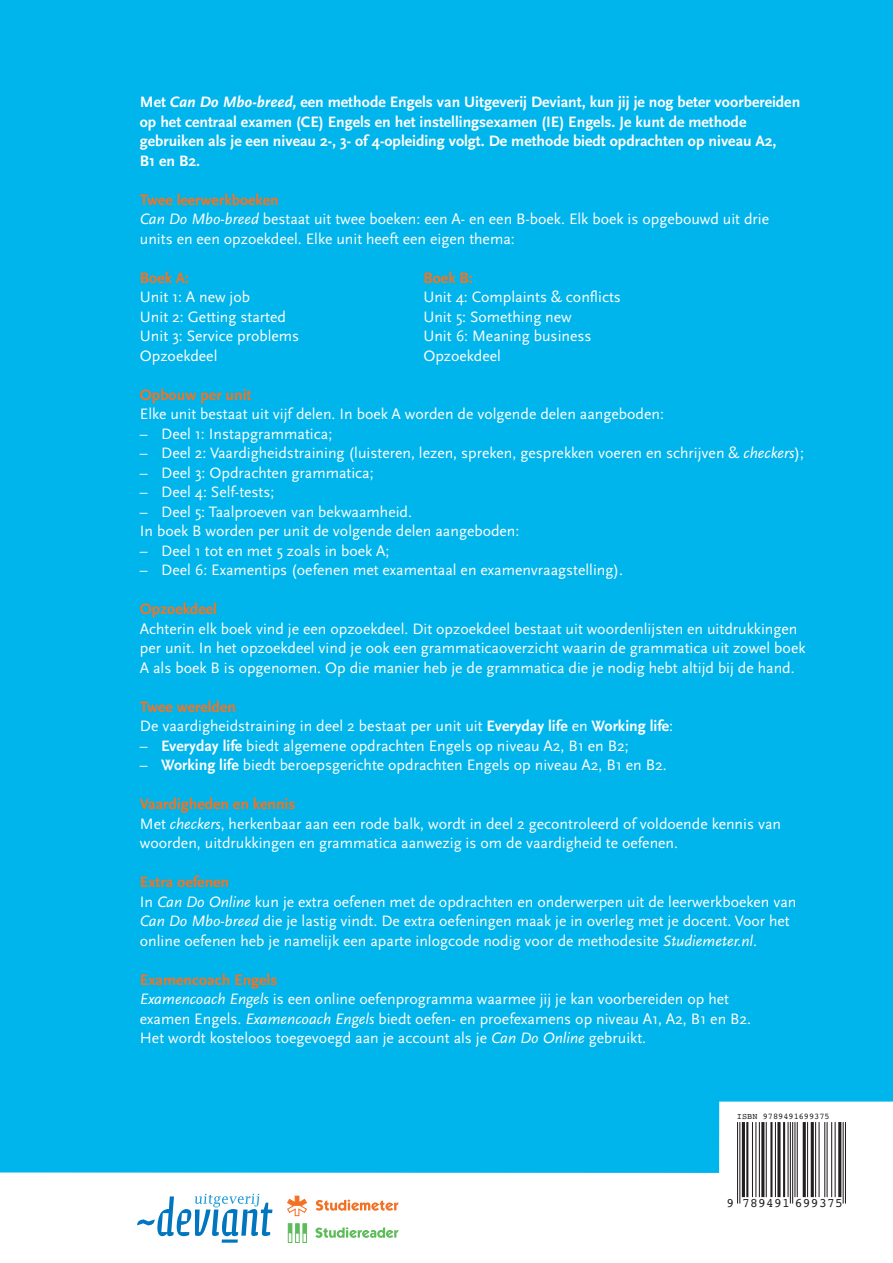
<style>
.page{position:relative;width:893px;height:1263px;background:#fff}
.page>*{position:absolute;margin:0;border:0;box-sizing:border-box;transform-origin:0 0}
.t1{font:15.75px/19.5px "Scala Sans OT";color:#fff}
.t2{font:700 15.75px/19.5px "Scala Sans OT";color:#fff}
.t3{font:700 15.75px "Scala Sans OT";color:#f47321}
.t4{font:12.9px "OCRB";letter-spacing:.025em;color:#231f20}
.t5{font:8.55px "OCRB";color:#231f20}
.s1{font-style:italic}
.s2{font-weight:700;color:#f47321}
.s3{font-weight:700}
</style>
<div class="page">
<div style="left:0;top:0;width:893px;height:1173px;background:#00b4ec"></div>
<hr style="left:737px;top:1122px;width:1px;height:81px;background:#231f20">
<hr style="left:739px;top:1122px;width:1px;height:81px;background:#231f20">
<hr style="left:742px;top:1122px;width:3px;height:75px;background:#231f20">
<hr style="left:746px;top:1122px;width:2px;height:75px;background:#231f20">
<hr style="left:752px;top:1122px;width:1px;height:75px;background:#231f20">
<hr style="left:755px;top:1122px;width:1px;height:75px;background:#231f20">
<hr style="left:759px;top:1122px;width:1px;height:75px;background:#231f20">
<hr style="left:761px;top:1122px;width:3px;height:75px;background:#231f20">
<hr style="left:766px;top:1122px;width:1px;height:75px;background:#231f20">
<hr style="left:770px;top:1122px;width:2px;height:75px;background:#231f20">
<hr style="left:775px;top:1122px;width:1px;height:75px;background:#231f20">
<hr style="left:777px;top:1122px;width:3px;height:75px;background:#231f20">
<hr style="left:783px;top:1122px;width:2px;height:75px;background:#231f20">
<hr style="left:787px;top:1122px;width:2px;height:75px;background:#231f20">
<hr style="left:790px;top:1122px;width:1px;height:81px;background:#231f20">
<hr style="left:792px;top:1122px;width:1px;height:81px;background:#231f20">
<hr style="left:794px;top:1122px;width:1px;height:75px;background:#231f20">
<hr style="left:797px;top:1122px;width:1px;height:75px;background:#231f20">
<hr style="left:803px;top:1122px;width:3px;height:75px;background:#231f20">
<hr style="left:807px;top:1122px;width:1px;height:75px;background:#231f20">
<hr style="left:811px;top:1122px;width:3px;height:75px;background:#231f20">
<hr style="left:815px;top:1122px;width:1px;height:75px;background:#231f20">
<hr style="left:818px;top:1122px;width:2px;height:75px;background:#231f20">
<hr style="left:824px;top:1122px;width:1px;height:75px;background:#231f20">
<hr style="left:827px;top:1122px;width:1px;height:75px;background:#231f20">
<hr style="left:831px;top:1122px;width:1px;height:75px;background:#231f20">
<hr style="left:835px;top:1122px;width:1px;height:75px;background:#231f20">
<hr style="left:838px;top:1122px;width:3px;height:75px;background:#231f20">
<hr style="left:843px;top:1122px;width:1px;height:81px;background:#231f20">
<hr style="left:845px;top:1122px;width:1px;height:81px;background:#231f20">
<hr style="left:856px;top:1135px;width:1px;height:68px;background:#231f20">
<svg style="left:222px;top:1239px;width:16px;height:4px"></svg>
<svg style="left:137px;top:1194px;width:135px;height:42px"></svg>
<svg style="left:316px;top:1199px;width:83px;height:12px"></svg>
<svg style="left:287px;top:1196px;width:20px;height:20px"></svg>
<svg style="left:315px;top:1227px;width:84px;height:11px"></svg>
<div style="left:303px;top:1223px;width:4px;height:10px;background:#5dbc59;border:1px solid #5dbc59"></div>
<div style="left:288px;top:1223px;width:4px;height:10px;background:#5dbc59;border:1px solid #5dbc59"></div>
<div style="left:295px;top:1223px;width:4px;height:10px;background:#5dbc59;border:1px solid #5dbc59"></div>
<svg style="left:288px;top:1231px;width:19px;height:11px"></svg>
<p class="t2" style="left:140px;top:93px;width:662px">Met <span class="s1">Can Do Mbo-breed,</span> een methode Engels van Uitgeverij Deviant, kun jij je nog beter voorbereiden op het centraal examen (CE) Engels en het instellingsexamen (IE) Engels. Je kunt de methode gebruiken als je een niveau 2-, 3- of 4-opleiding volgt. De methode biedt opdrachten op niveau A2,<br>B1 en B2.</p>
<p class="t1" style="left:140px;top:190px;width:631px"><span class="s2">Twee leerwerkboeken<br></span><span class="s1">Can Do Mbo-breed</span> bestaat uit twee boeken: een A- en een B-boek. Elk boek is opgebouwd uit drie units en een opzoekdeel. Elke unit heeft een eigen thema:</p>
<p class="t3" style="left:140px;top:269px;width:51px">Boek A:</p>
<p class="t3" style="left:423px;top:269px;width:51px">Boek B:</p>
<p class="t1" style="left:140px;top:288px;width:112px">Unit 1: A new job</p>
<p class="t1" style="left:423px;top:288px;width:199px">Unit 4: Complaints &amp; conflicts</p>
<p class="t1" style="left:140px;top:307px;width:148px">Unit 2: Getting started</p>
<p class="t1" style="left:423px;top:307px;width:150px">Unit 5: Something new</p>
<p class="t1" style="left:140px;top:327px;width:161px">Unit 3: Service problems</p>
<p class="t1" style="left:423px;top:327px;width:170px">Unit 6: Meaning business</p>
<p class="t1" style="left:140px;top:346px;width:79px">Opzoekdeel</p>
<p class="t1" style="left:423px;top:346px;width:79px">Opzoekdeel</p>
<p class="t3" style="left:140px;top:386px;width:113px">Opbouw per unit</p>
<p class="t1" style="left:140px;top:405px;width:526px">Elke unit bestaat uit vijf delen. In boek A worden de volgende delen aangeboden:</p>
<p class="t1" style="left:140px;top:424px;width:194px">– Deel 1: Instapgrammatica;</p>
<p class="t1" style="left:140px;top:444px;width:666px">– Deel 2: Vaardigheidstraining (luisteren, lezen, spreken, gesprekken voeren en schrijven &amp; <span class="s1">checkers</span>);</p>
<p class="t1" style="left:140px;top:463px;width:235px">– Deel 3: Opdrachten grammatica;</p>
<p class="t1" style="left:140px;top:483px;width:136px">– Deel 4: Self-tests;</p>
<p class="t1" style="left:140px;top:502px;width:381px">– Deel 5: Taalproeven van bekwaamheid.<br>In boek B worden per unit de volgende delen aangeboden:</p>
<p class="t1" style="left:140px;top:541px;width:251px">– Deel 1 tot en met 5 zoals in boek A;</p>
<p class="t1" style="left:140px;top:561px;width:485px">– Deel 6: Examentips (oefenen met examentaal en examenvraagstelling).</p>
<p class="t3" style="left:140px;top:600px;width:79px">Opzoekdeel</p>
<p class="t1" style="left:140px;top:619px;width:667px">Achterin elk boek vind je een opzoekdeel. Dit opzoekdeel bestaat uit woordenlijsten en uitdrukkingen per unit. In het opzoekdeel vind je ook een grammaticaoverzicht waarin de grammatica uit zowel boek<br>A als boek B is opgenomen. Op die manier heb je de grammatica die je nodig hebt altijd bij de hand.</p>
<p class="t1" style="left:140px;top:697px;width:535px"><span class="s2">Twee werelden<br></span>De vaardigheidstraining in deel 2 bestaat per unit uit <span class="s3">Everyday life</span> en <span class="s3">Working life</span>:</p>
<p class="t1" style="left:140px;top:736px;width:490px">– <span class="s3">Everyday life</span> biedt algemene opdrachten Engels op niveau A2, B1 en B2;</p>
<p class="t1" style="left:140px;top:756px;width:528px">– <span class="s3">Working life</span> biedt beroepsgerichte opdrachten Engels op niveau A2, B1 en B2.</p>
<p class="t1" style="left:140px;top:795px;width:643px"><span class="s2">Vaardigheden en kennis<br></span>Met <span class="s1">checkers</span>, herkenbaar aan een rode balk, wordt in deel 2 gecontroleerd of voldoende kennis van woorden, uitdrukkingen en grammatica aanwezig is om de vaardigheid te oefenen.</p>
<p class="t1" style="left:140px;top:873px;width:658px"><span class="s2">Extra oefenen<br></span>In <span class="s1">Can Do Online</span> kun je extra oefenen met de opdrachten en onderwerpen uit de leerwerkboeken van <span class="s1">Can Do Mbo-breed</span> die je lastig vindt. De extra oefeningen maak je in overleg met je docent. Voor het online oefenen heb je namelijk een aparte inlogcode nodig voor de methodesite <span class="s1">Studiemeter.nl</span>.</p>
<p class="t1" style="left:140px;top:970px;width:613px"><span class="s2">Examencoach Engels<br></span><span class="s1">Examencoach Engels</span> is een online oefenprogramma waarmee jij je kan voorbereiden op het examen Engels. <span class="s1">Examencoach Engels</span> biedt oefen- en proefexamens op niveau A1, A2, B1 en B2.<br>Het wordt kosteloos toegevoegd aan je account als je <span class="s1">Can Do Online</span> gebruikt.</p>
<p class="t5" style="left:737px;top:1109px;width:94px">ISBN 9789491699375</p>
<p class="t4" style="left:726px;top:1193px;width:118px">9 789491 699375</p>
</div>
